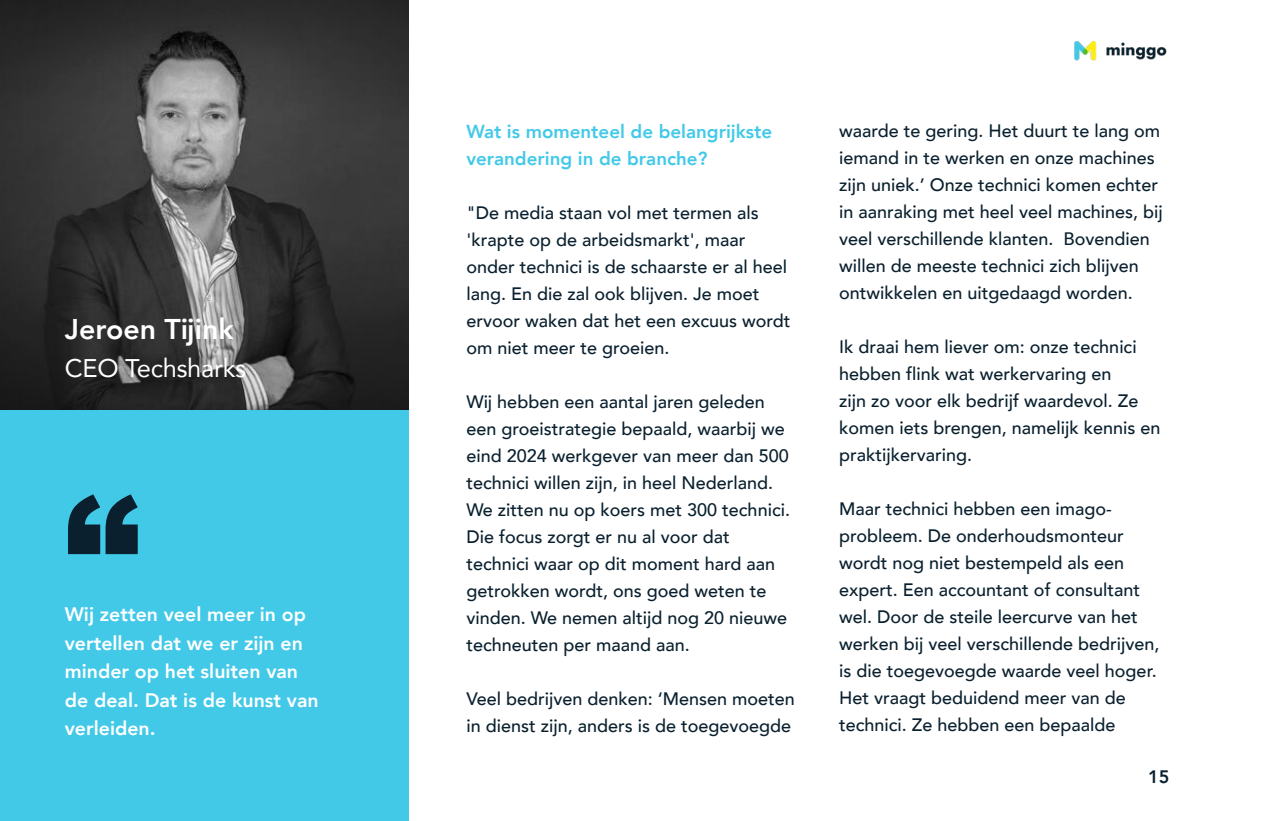
<style>
.page{position:relative;width:1263px;height:821px;background:#fff}
.page>*{position:absolute;margin:0;border:0;box-sizing:border-box;transform-origin:0 0}
.t1{font:800 28.5px "Avenir";color:#fff}
.t2{font:25.5px "Avenir";letter-spacing:-.01em;color:#fff}
.t3{font:800 19.5px/28.5px "Avenir";color:#fff}
.t4{font:800 18.75px/27px "Avenir";color:#43c9e8}
.t5{font:500 18px/27px "Avenir";color:#0a202e}
.t6{font:800 18px "Avenir";color:#09202e}
</style>
<div class="page">
<img style="left:0;top:0;width:408px;height:410px">
<div style="left:0;top:410px;width:408px;height:411px;background:#43c9e8"></div>
<img style="left:1074px;top:41px;width:93px;height:20px">
<svg style="left:68px;top:494px;width:70px;height:60px"></svg>
<h1 class="t1" style="left:65px;top:306px;width:170px">Jeroen Tijink</h1>
<h2 class="t2" style="left:65px;top:357px;width:183px">CEO Techsharks</h2>
<p class="t3" style="left:65px;top:602px;width:255px">Wij zetten veel meer in op vertellen dat we er zijn en minder op het sluiten van de deal. Dat is de kunst van verleiden.</p>
<p class="t4" style="left:466px;top:119px;width:307px">Wat is momenteel de belangrijkste verandering in de branche?</p>
<p class="t5" style="left:466px;top:201px;width:326px">"De media staan vol met termen als 'krapte op de arbeidsmarkt', maar onder technici is de schaarste er al heel lang. En die zal ook blijven. Je moet ervoor waken dat het een excuus wordt om niet meer te groeien.</p>
<p class="t5" style="left:466px;top:390px;width:325px">Wij hebben een aantal jaren geleden een groeistrategie bepaald, waarbij we eind 2024 werkgever van meer dan 500 technici willen zijn, in heel Nederland.<br>We zitten nu op koers met 300 technici.<br>Die focus zorgt er nu al voor dat technici waar op dit moment hard aan getrokken wordt, ons goed weten te vinden. We nemen altijd nog 20 nieuwe techneuten per maand aan.</p>
<p class="t5" style="left:466px;top:687px;width:330px">Veel bedrijven denken: ‘Mensen moeten in dienst zijn, anders is de toegevoegde</p>
<p class="t5" style="left:839px;top:119px;width:325px">waarde te gering. Het duurt te lang om iemand in te werken en onze machines zijn uniek.’ Onze technici komen echter in aanraking met heel veel machines, bij veel verschillende klanten. Bovendien willen de meeste technici zich blijven ontwikkelen en uitgedaagd worden.</p>
<p class="t5" style="left:839px;top:335px;width:323px">Ik draai hem liever om: onze technici hebben flink wat werkervaring en<br>zijn zo voor elk bedrijf waardevol. Ze komen iets brengen, namelijk kennis en praktijkervaring.</p>
<p class="t5" style="left:839px;top:497px;width:322px">Maar technici hebben een imago&shy;probleem. De onderhoudsmonteur wordt nog niet bestempeld als een expert. Een accountant of consultant wel. Door de steile leercurve van het werken bij veel verschillende bedrijven, is die toegevoegde waarde veel hoger.<br>Het vraagt beduidend meer van de technici. Ze hebben een bepaalde</p>
<p class="t6" style="left:1148px;top:769px;width:23px">15</p>
</div>
